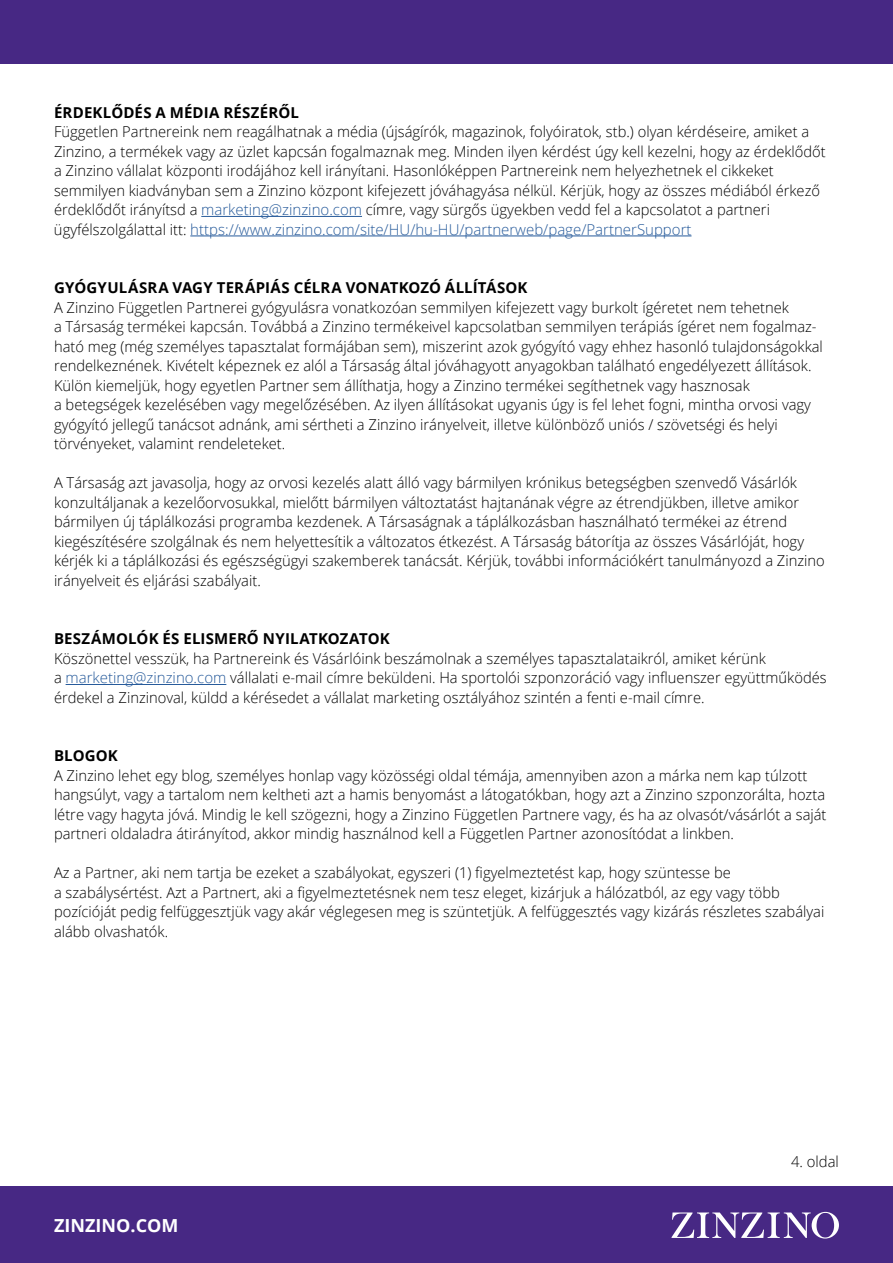
<style>
.page{position:relative;width:893px;height:1263px;background:#fff}
.page>*{position:absolute;margin:0;border:0;box-sizing:border-box;transform-origin:0 0}
.t1{font:700 18px "Open Sans";color:#fff}
.t2{font:300 15px/19.5px "Open Sans";color:#000}
.t3{font:700 15px "Open Sans";letter-spacing:.015em;color:#000}
.s1{color:#275b9b}
</style>
<div class="page">
<div style="left:0;top:1186px;width:893px;height:77px;background:#472884"></div>
<svg style="left:671px;top:1212px;width:168px;height:26px"></svg>
<div style="left:0;top:0;width:893px;height:64px;background:#472884"></div>
<hr style="left:201px;top:216px;width:161px;height:1px;background:#275b9b">
<hr style="left:190px;top:236px;width:501px;height:1px;background:#275b9b">
<hr style="left:66px;top:684px;width:160px;height:1px;background:#275b9b">
<p class="t3" style="left:54px;top:102px;width:246px">ÉRDEKLŐDÉS A MÉDIA RÉSZÉRŐL</p>
<p class="t2" style="left:54px;top:122px;width:773px">Független Partnereink nem reagálhatnak a média (újságírók, magazinok, folyóiratok, stb.) olyan kérdéseire, amiket a Zinzino, a termékek vagy az üzlet kapcsán fogalmaznak meg. Minden ilyen kérdést úgy kell kezelni, hogy az érdeklődőt a Zinzino vállalat központi irodájához kell irányítani. Hasonlóképpen Partnereink nem helyezhetnek el cikkeket semmilyen kiadványban sem a Zinzino központ kifejezett jóváhagyása nélkül. Kérjük, hogy az összes médiából érkező érdeklődőt irányítsd a <span class="s1">marketing@zinzino.com</span> címre, vagy sürgős ügyekben vedd fel a kapcsolatot a partneri ügyfélszolgálattal itt: <span class="s1">https://www.zinzino.com/site/HU/hu-HU/partnerweb/page/PartnerSupport</span></p>
<p class="t3" style="left:54px;top:277px;width:475px">GYÓGYULÁSRA VAGY TERÁPIÁS CÉLRA VONATKOZÓ ÁLLÍTÁSOK</p>
<p class="t2" style="left:54px;top:297px;width:770px">A Zinzino Független Partnerei gyógyulásra vonatkozóan semmilyen kifejezett vagy burkolt ígéretet nem tehetnek<br>a Társaság termékei kapcsán. Továbbá a Zinzino termékeivel kapcsolatban semmilyen terápiás ígéret nem fogalmaz&shy;ható meg (még személyes tapasztalat formájában sem), miszerint azok gyógyító vagy ehhez hasonló tulajdonságokkal rendelkeznének. Kivételt képeznek ez alól a Társaság által jóváhagyott anyagokban található engedélyezett állítások.<br>Külön kiemeljük, hogy egyetlen Partner sem állíthatja, hogy a Zinzino termékei segíthetnek vagy hasznosak<br>a betegségek kezelésében vagy megelőzésében. Az ilyen állításokat ugyanis úgy is fel lehet fogni, mintha orvosi vagy gyógyító jellegű tanácsot adnánk, ami sértheti a Zinzino irányelveit, illetve különböző uniós / szövetségi és helyi törvényeket, valamint rendeleteket.</p>
<p class="t2" style="left:54px;top:473px;width:772px">A Társaság azt javasolja, hogy az orvosi kezelés alatt álló vagy bármilyen krónikus betegségben szenvedő Vásárlók konzultáljanak a kezelőorvosukkal, mielőtt bármilyen változtatást hajtanának végre az étrendjükben, illetve amikor bármilyen új táplálkozási programba kezdenek. A Társaságnak a táplálkozásban használható termékei az étrend kiegészítésére szolgálnak és nem helyettesítik a változatos étkezést. A Társaság bátorítja az összes Vásárlóját, hogy kérjék ki a táplálkozási és egészségügyi szakemberek tanácsát. Kérjük, további információkért tanulmányozd a Zinzino irányelveit és eljárási szabályait.</p>
<p class="t3" style="left:54px;top:628px;width:337px">BESZÁMOLÓK ÉS ELISMERŐ NYILATKOZATOK</p>
<p class="t2" style="left:54px;top:648px;width:774px">Köszönettel vesszük, ha Partnereink és Vásárlóink beszámolnak a személyes tapasztalataikról, amiket kérünk<br>a <span class="s1">marketing@zinzino.com</span> vállalati e-mail címre beküldeni. Ha sportolói szponzoráció vagy influenszer együttműködés érdekel a Zinzinoval, küldd a kérésedet a vállalat marketing osztályához szintén a fenti e-mail címre.</p>
<p class="t3" style="left:54px;top:745px;width:65px">BLOGOK</p>
<p class="t2" style="left:54px;top:765px;width:774px">A Zinzino lehet egy blog, személyes honlap vagy közösségi oldal témája, amennyiben azon a márka nem kap túlzott hangsúlyt, vagy a tartalom nem keltheti azt a hamis benyomást a látogatókban, hogy azt a Zinzino szponzorálta, hozta létre vagy hagyta jóvá. Mindig le kell szögezni, hogy a Zinzino Független Partnere vagy, és ha az olvasót/vásárlót a saját partneri oldaladra átirányítod, akkor mindig használnod kell a Független Partner azonosítódat a linkben.</p>
<p class="t2" style="left:54px;top:863px;width:772px">Az a Partner, aki nem tartja be ezeket a szabályokat, egyszeri (1) figyelmeztetést kap, hogy szüntesse be<br>a szabálysértést. Azt a Partnert, aki a figyelmeztetésnek nem tesz eleget, kizárjuk a hálózatból, az egy vagy több pozícióját pedig felfüggesztjük vagy akár véglegesen meg is szüntetjük. A felfüggesztés vagy kizárás részletes szabályai alább olvashatók.</p>
<p class="t1" style="left:54px;top:1213px;width:126px">ZINZINO.COM</p>
<p class="t2" style="left:791px;top:1151px;width:49px">4. oldal</p>
</div>
